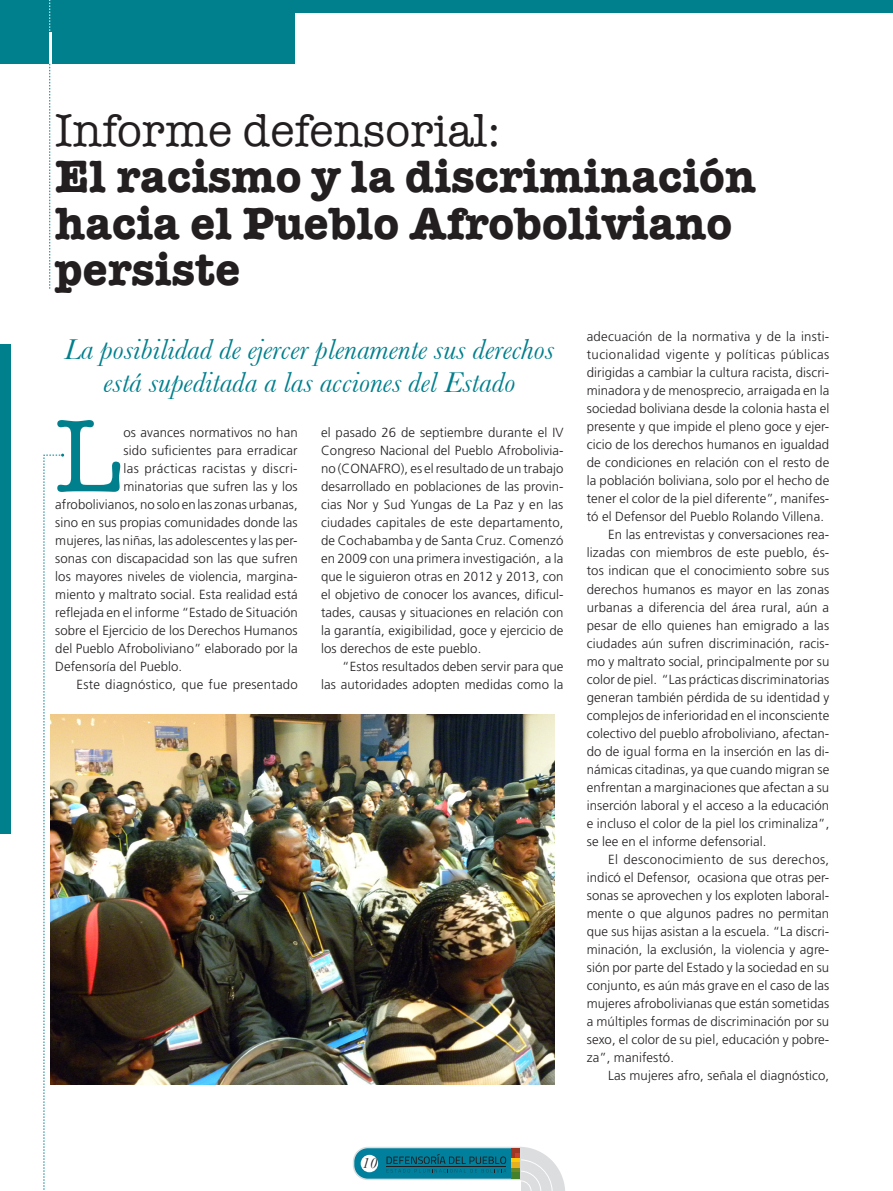
<style>
.page{position:relative;width:893px;height:1191px;background:#fff}
.page>*{position:absolute;margin:0;border:0;box-sizing:border-box;transform-origin:0 0}
.Texto_A{font:106.35px "American Typewriter";color:#007f8d}
.TITULO{font:700 46.5px/46.5px "American Typewriter";letter-spacing:.005em;color:#231f20}
.TITULO-2{font:46.5px "American Typewriter";letter-spacing:.005em;color:#231f20}
.TITULO-3{font:italic 30px/33px "Baskerville";color:#007f8d;text-align:center}
.t1{font:italic 15px "Baskerville";color:#231f20}
.Texto_A-2{font:300 13.2px/18px "Frutiger";letter-spacing:.005em;color:#231f20;text-align:justify}
.Texto_A-3{font:300 13.2px "Frutiger";letter-spacing:.03em;color:#231f20}
</style>
<div class="page">
<img style="left:64px;top:714px;width:491px;height:370px">
<svg style="left:353px;top:1147px;width:212px;height:44px"></svg>
<div style="left:0;top:0;width:295px;height:64px;background:#007f8d"></div>
<div style="left:232px;top:0;width:661px;height:13px;background:#007f8d"></div>
<div style="left:0;top:345px;width:11px;height:489px;background:#007f8d"></div>
<svg style="left:43px;top:453px;width:21px;height:737px"></svg>
<svg style="left:49px;top:0;width:2px;height:289px"></svg>
<p class="TITULO-2" style="left:55px;top:95px;width:447px">Informe defensorial:</p>
<p class="TITULO" style="left:55px;top:151px;width:702px">El racismo y la discriminación hacia el Pueblo Afroboliviano persiste</p>
<p class="TITULO-3" style="left:64px;top:332px;width:491px">La posibilidad de ejercer plenamente sus derechos está supeditada a las acciones del Estado</p>
<p class="Texto_A" style="left:55px;top:375px;width:69px">L</p>
<p class="Texto_A-2" style="left:124px;top:424px;width:176px">os avances normativos no han</p>
<p class="Texto_A-2" style="left:124px;top:442px;width:176px">sido suficientes para erradicar</p>
<p class="Texto_A-3" style="left:124px;top:461px;width:176px">las prácticas racistas y discri-</p>
<p class="Texto_A-2" style="left:124px;top:478px;width:176px">minatorias que sufren las y los</p>
<p class="Texto_A-2" style="left:55px;top:496px;width:244px">afrobolivianos, no solo en las zonas urbanas,</p>
<p class="Texto_A-2" style="left:55px;top:514px;width:244px">sino en sus propias comunidades donde las</p>
<p class="Texto_A-2" style="left:55px;top:532px;width:244px">mujeres, las niñas, las adolescentes y las per-</p>
<p class="Texto_A-2" style="left:55px;top:550px;width:244px">sonas con discapacidad son las que sufren</p>
<p class="Texto_A-2" style="left:55px;top:568px;width:244px">los mayores niveles de violencia, margina-</p>
<p class="Texto_A-2" style="left:55px;top:586px;width:244px">miento y maltrato social. Esta realidad está</p>
<p class="Texto_A-2" style="left:55px;top:604px;width:244px">reflejada en el informe “Estado de Situación</p>
<p class="Texto_A-2" style="left:55px;top:622px;width:244px">sobre el Ejercicio de los Derechos Humanos</p>
<p class="Texto_A-2" style="left:55px;top:640px;width:244px">del Pueblo Afroboliviano” elaborado por la</p>
<p class="Texto_A-2" style="left:55px;top:658px;width:129px">Defensoría del Pueblo.</p>
<p class="Texto_A-2" style="left:77px;top:676px;width:223px">Este diagnóstico, que fue presentado</p>
<p class="Texto_A-2" style="left:321px;top:424px;width:244px">el pasado 26 de septiembre durante el IV Congreso Nacional del Pueblo Afrobolivia&shy;no (CONAFRO), es el resultado de un trabajo desarrollado en poblaciones de las provin&shy;cias Nor y Sud Yungas de La Paz y en las ciudades capitales de este departamento, de Cochabamba y de Santa Cruz. Comenzó en 2009 con una primera investigación, a la que le siguieron otras en 2012 y 2013, con el objetivo de conocer los avances, dificul&shy;tades, causas y situaciones en relación con la garantía, exigibilidad, goce y ejercicio de los derechos de este pueblo.</p>
<p class="Texto_A-2" style="left:321px;top:658px;width:244px;text-align:right">“Estos resultados deben servir para que<br>las autoridades adopten medidas como la</p>
<p class="Texto_A-2" style="left:587px;top:328px;width:244px">adecuación de la normativa y de la insti&shy;tucionalidad vigente y políticas públicas dirigidas a cambiar la cultura racista, discri&shy;minadora y de menosprecio, arraigada en la sociedad boliviana desde la colonia hasta el presente y que impide el pleno goce y ejer&shy;cicio de los derechos humanos en igualdad de condiciones en relación con el resto de la población boliviana, solo por el hecho de tener el color de la piel diferente”, manifes&shy;tó el Defensor del Pueblo Rolando Villena.</p>
<p class="Texto_A-2" style="left:587px;top:526px;width:244px;text-indent:21px">En las entrevistas y conversaciones rea&shy;lizadas con miembros de este pueblo, és&shy;tos indican que el conocimiento sobre sus derechos humanos es mayor en las zonas urbanas a diferencia del área rural, aún a pesar de ello quienes han emigrado a las ciudades aún sufren discriminación, racis&shy;mo y maltrato social, principalmente por su color de piel. “Las prácticas discriminatorias generan también pérdida de su identidad y complejos de inferioridad en el inconsciente colectivo del pueblo afroboliviano, afectan&shy;do de igual forma en la inserción en las di&shy;námicas citadinas, ya que cuando migran se enfrentan a marginaciones que afectan a su inserción laboral y el acceso a la educación e incluso el color de la piel los criminaliza”, se lee en el informe defensorial.</p>
<p class="Texto_A-2" style="left:587px;top:850px;width:244px;text-indent:21px">El desconocimiento de sus derechos, indicó el Defensor, ocasiona que otras per&shy;sonas se aprovechen y los exploten laboral&shy;mente o que algunos padres no permitan que sus hijas asistan a la escuela. “La discri&shy;minación, la exclusión, la violencia y agre&shy;sión por parte del Estado y la sociedad en su conjunto, es aún más grave en el caso de las mujeres afrobolivianas que están sometidas a múltiples formas de discriminación por su sexo, el color de su piel, educación y pobre&shy;za”, manifestó.</p>
<p class="Texto_A-2" style="left:608px;top:1066px;width:223px">Las mujeres afro, señala el diagnóstico,</p>
<p class="t1" style="left:362px;top:1154px;width:16px">10</p>
</div>
